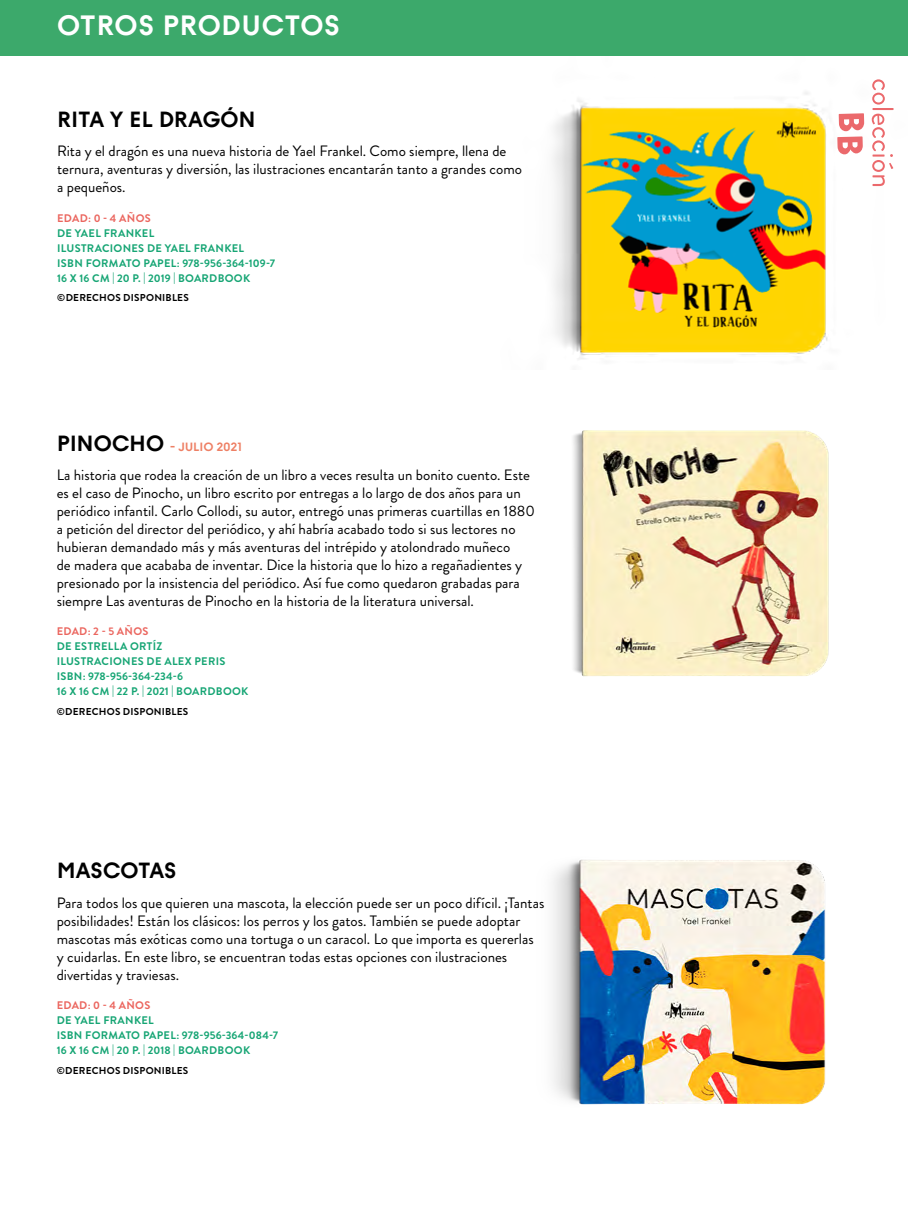
<style>
.page{position:relative;width:908px;height:1219px;background:#fff}
.page>*{position:absolute;margin:0;border:0;box-sizing:border-box;transform-origin:0 0}
.t1{font:700 28px "Funkis A Inktraps";color:#fff}
.t2{font:700 22px "Funkis A Inktraps";letter-spacing:-.02em;color:#000}
.t3{font:15px/18px "Brandon Grotesque";color:#000}
.t4{font:700 12px "Funkis A Inktraps";letter-spacing:-.02em;color:#ee8065}
.t5{font:700 11px/15px "Brandon Grotesque";letter-spacing:.025em;color:#16a574}
.t6{font:700 11px "Brandon Grotesque";letter-spacing:.03em;color:#eb665f}
.t7{font:700 10px "Brandon Grotesque";letter-spacing:.02em;color:#000}
.s1{font-size:22px;color:#000}
</style>
<div class="page">
<img style="left:553px;top:92px;width:341px;height:267px">
<img style="left:553px;top:859px;width:273px;height:246px">
<svg style="left:871px;top:79px;width:22px;height:107px"></svg>
<svg style="left:836px;top:113px;width:27px;height:41px"></svg>
<img style="left:573px;top:430px;width:256px;height:247px">
<div style="left:0;top:0;width:907px;height:56px;background:#3ca96b"></div>
<h1 class="t1" style="left:57px;top:8px;width:285px">OTROS PRODUCTOS</h1>
<h2 class="t2" style="left:57px;top:106px;width:200px">RITA Y EL DRAGÓN</h2>
<p class="t3" style="left:57px;top:142px;width:466px">Rita y el dragón es una nueva historia de Yael Frankel. Como siempre, llena de ternura, aventuras y diversión, las ilustraciones encantarán tanto a grandes como a pequeños.</p>
<p class="t6" style="left:57px;top:210px;width:95px">EDAD: 0 - 4 AÑOS</p>
<p class="t5" style="left:57px;top:225px;width:219px">DE YAEL FRANKEL<br>ILUSTRACIONES DE YAEL FRANKEL<br>ISBN FORMATO PAPEL: 978-956-364-109-7<br>16 X 16 CM | 20 P. | 2019 | BOARDBOOK</p>
<p class="t7" style="left:57px;top:291px;width:133px">© DERECHOS DISPONIBLES</p>
<p class="t4" style="left:57px;top:439px;width:187px"><span class="s1">PINOCHO</span> - JULIO 2021</p>
<p class="t3" style="left:57px;top:466px;width:479px">La historia que rodea la creación de un libro a veces resulta un bonito cuento. Este es el caso de Pinocho, un libro escrito por entregas a lo largo de dos años para un periódico infantil. Carlo Collodi, su autor, entregó unas primeras cuartillas en 1880 a petición del director del periódico, y ahí habría acabado todo si sus lectores no hubieran demandado más y más aventuras del intrépido y atolondrado muñeco<br>de madera que acababa de inventar. Dice la historia que lo hizo a regañadientes y presionado por la insistencia del periódico. Así fue como quedaron grabadas para siempre Las aventuras de Pinocho en la historia de la literatura universal.</p>
<p class="t6" style="left:57px;top:624px;width:93px">EDAD: 2 - 5 AÑOS</p>
<p class="t5" style="left:57px;top:639px;width:193px">DE ESTRELLA ORTÍZ<br>ILUSTRACIONES DE ALEX PERIS<br>ISBN: 978-956-364-234-6<br>16 X 16 CM | 22 P. | 2021 | BOARDBOOK</p>
<p class="t7" style="left:57px;top:704px;width:133px">© DERECHOS DISPONIBLES</p>
<h2 class="t2" style="left:57px;top:857px;width:122px">MASCOTAS</h2>
<p class="t3" style="left:57px;top:894px;width:489px">Para todos los que quieren una mascota, la elección puede ser un poco difícil. ¡Tantas posibilidades! Están los clásicos: los perros y los gatos. También se puede adoptar mascotas más exóticas como una tortuga o un caracol. Lo que importa es quererlas y cuidarlas. En este libro, se encuentran todas estas opciones con ilustraciones divertidas y traviesas.</p>
<p class="t6" style="left:57px;top:997px;width:95px">EDAD: 0 - 4 AÑOS</p>
<p class="t5" style="left:57px;top:1013px;width:223px">DE YAEL FRANKEL<br>ISBN FORMATO PAPEL: 978-956-364-084-7<br>16 X 16 CM | 20 P. | 2018 | BOARDBOOK</p>
<p class="t7" style="left:57px;top:1063px;width:133px">© DERECHOS DISPONIBLES</p>
</div>
